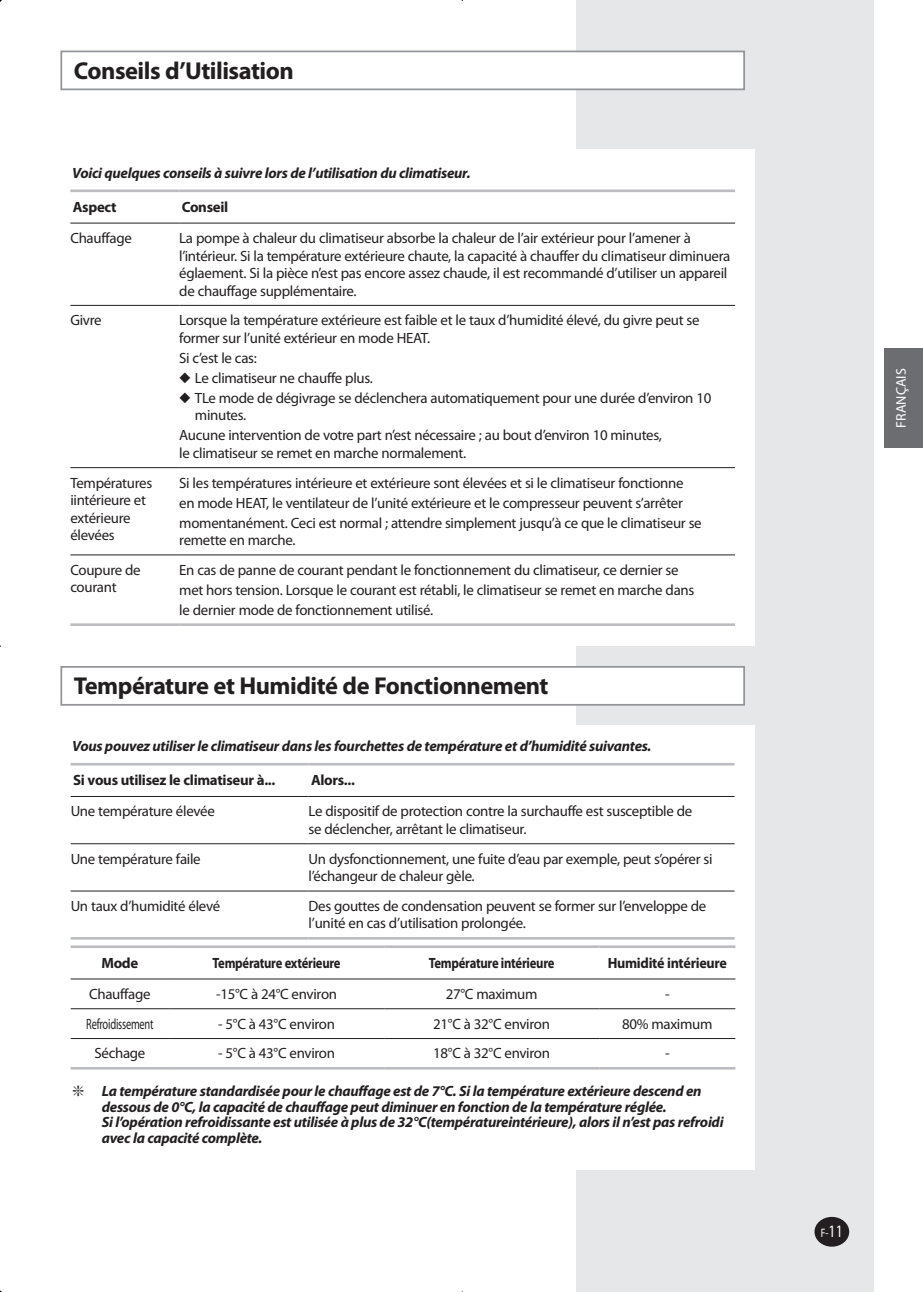
<style>
.page{position:relative;width:923px;height:1292px;background:#fff}
.page>*{position:absolute;margin:0;border:0;box-sizing:border-box;transform-origin:0 0}
.t1{font:700 24.5px "Myriad Pro";letter-spacing:-.02em;color:#231f20}
.t2{font:14.88px/17.5px "Myriad Pro";letter-spacing:-.02em;color:#231f20}
.t3{font:italic 700 14.88px/15.6px "Myriad Pro";letter-spacing:-.02em;color:#231f20}
.t4{font:700 14.88px "Myriad Pro";letter-spacing:-.02em;color:#231f20}
.t5{font:700 14.88px "Myriad Pro";letter-spacing:-.02em;color:#231f20;scale:.85 1}
.t6{font:700 14.88px "Myriad Pro";letter-spacing:-.02em;color:#231f20;scale:.95 1}
.t7{font:14.88px "Myriad Pro";letter-spacing:-.02em;color:#231f20;scale:.7 1}
.t8{font:14px "Myriad Pro";color:#fff}
.t9{font:12.25px "Myriad Pro";color:#fff;scale:.8 1}
.s1{font-size:17.5px}
</style>
<div class="page">
<div style="left:576px;top:1px;width:298px;height:1290px;background:#e6e7e9"></div>
<div style="left:814px;top:1216px;width:35px;height:30px;background:#231f20;border-radius:50%"></div>
<div style="left:884px;top:348px;width:39px;height:99px;background:#6c6d70"></div>
<div style="left:61px;top:51px;width:683px;height:38px;background:#fff"></div>
<div style="left:60px;top:51px;width:685px;height:39px;border:2px solid #939598"></div>
<div style="left:61px;top:667px;width:683px;height:37px;background:#fff"></div>
<div style="left:60px;top:666px;width:685px;height:39px;border:2px solid #939598"></div>
<div style="left:494px;top:150px;width:261px;height:496px;background:#fff"></div>
<div style="left:494px;top:725px;width:261px;height:444px;background:#fff"></div>
<hr style="left:70px;top:223px;width:109px;height:1px;background:#231f20">
<hr style="left:179px;top:223px;width:556px;height:1px;background:#231f20">
<hr style="left:70px;top:305px;width:109px;height:1px;background:#231f20">
<hr style="left:179px;top:305px;width:556px;height:1px;background:#231f20">
<hr style="left:70px;top:467px;width:109px;height:1px;background:#231f20">
<hr style="left:179px;top:467px;width:556px;height:1px;background:#231f20">
<hr style="left:70px;top:554px;width:109px;height:1px;background:#231f20">
<hr style="left:179px;top:554px;width:556px;height:1px;background:#231f20">
<hr style="left:70px;top:189px;width:109px;height:3px;background:#bcbdc0">
<hr style="left:179px;top:189px;width:556px;height:3px;background:#bcbdc0">
<hr style="left:70px;top:623px;width:109px;height:3px;background:#bcbdc0">
<hr style="left:179px;top:623px;width:556px;height:3px;background:#bcbdc0">
<hr style="left:71px;top:796px;width:238px;height:1px;background:#231f20">
<hr style="left:309px;top:796px;width:426px;height:1px;background:#231f20">
<hr style="left:71px;top:843px;width:238px;height:1px;background:#231f20">
<hr style="left:309px;top:843px;width:426px;height:1px;background:#231f20">
<hr style="left:71px;top:890px;width:238px;height:1px;background:#231f20">
<hr style="left:309px;top:890px;width:426px;height:1px;background:#231f20">
<hr style="left:71px;top:763px;width:238px;height:2px;background:#bcbdc0">
<hr style="left:309px;top:763px;width:426px;height:2px;background:#bcbdc0">
<hr style="left:71px;top:937px;width:238px;height:2px;background:#bcbdc0">
<hr style="left:309px;top:937px;width:426px;height:2px;background:#bcbdc0">
<hr style="left:71px;top:978px;width:98px;height:1px;background:#231f20">
<hr style="left:169px;top:978px;width:215px;height:1px;background:#231f20">
<hr style="left:384px;top:978px;width:215px;height:1px;background:#231f20">
<hr style="left:599px;top:978px;width:136px;height:1px;background:#231f20">
<hr style="left:71px;top:1008px;width:98px;height:1px;background:#231f20">
<hr style="left:169px;top:1008px;width:215px;height:1px;background:#231f20">
<hr style="left:384px;top:1008px;width:215px;height:1px;background:#231f20">
<hr style="left:599px;top:1008px;width:136px;height:1px;background:#231f20">
<hr style="left:71px;top:1038px;width:98px;height:1px;background:#231f20">
<hr style="left:169px;top:1038px;width:215px;height:1px;background:#231f20">
<hr style="left:384px;top:1038px;width:215px;height:1px;background:#231f20">
<hr style="left:599px;top:1038px;width:136px;height:1px;background:#231f20">
<hr style="left:71px;top:945px;width:98px;height:3px;background:#bcbdc0">
<hr style="left:169px;top:945px;width:215px;height:3px;background:#bcbdc0">
<hr style="left:384px;top:945px;width:215px;height:3px;background:#bcbdc0">
<hr style="left:599px;top:945px;width:136px;height:3px;background:#bcbdc0">
<hr style="left:71px;top:1066px;width:98px;height:3px;background:#bcbdc0">
<hr style="left:169px;top:1066px;width:215px;height:3px;background:#bcbdc0">
<hr style="left:384px;top:1066px;width:215px;height:3px;background:#bcbdc0">
<hr style="left:599px;top:1066px;width:136px;height:3px;background:#bcbdc0">
<h1 class="t1" style="left:74px;top:57px;width:221px">Conseils d’Utilisation</h1>
<p class="t3" style="left:72px;top:165px;width:400px">Voici quelques conseils à suivre lors de l’utilisation du climatiseur.</p>
<p class="t4" style="left:73px;top:199px;width:45px">Aspect</p>
<p class="t4" style="left:182px;top:199px;width:48px">Conseil</p>
<p class="t2" style="left:70px;top:229px;width:63px">Chauffage</p>
<p class="t2" style="left:179px;top:229px;width:553px">La pompe à chaleur du climatiseur absorbe la chaleur de l’air extérieur pour l’amener à l’intérieur. Si la température extérieure chaute, la capacité à chauffer du climatiseur diminuera églaement. Si la pièce n’est pas encore assez chaude, il est recommandé d’utiliser un appareil de chauffage supplémentaire.</p>
<p class="t2" style="left:70px;top:312px;width:33px">Givre</p>
<p class="t2" style="left:179px;top:312px;width:522px">Lorsque la température extérieure est faible et le taux d’humidité élevé, du givre peut se former sur l’unité extérieur en mode HEAT.</p>
<p class="t2" style="left:179px;top:349px;width:79px">Si c’est le cas:</p>
<p class="t2" style="left:179px;top:370px;width:195px">◆ Le climatiseur ne chauffe plus.</p>
<p class="t2" style="left:195px;top:390px;width:518px;line-height:16.8px;text-indent:-16px">◆ TLe mode de dégivrage se déclenchera automatiquement pour une durée d’environ 10 minutes.</p>
<p class="t2" style="left:179px;top:427px;width:484px">Aucune intervention de votre part n’est nécessaire ; au bout d’environ 10 minutes, le climatiseur se remet en marche normalement.</p>
<p class="t2" style="left:70px;top:474px;width:83px">Températures iintérieure et extérieure élevées</p>
<p class="t2" style="left:179px;top:473px;width:524px;line-height:19.9px">Si les températures intérieure et extérieure sont élevées et si le climatiseur fonctionne en mode HEAT, le ventilateur de l’unité extérieure et le compresseur peuvent s’arrêter momentanément. Ceci est normal ; attendre simplement jusqu’à ce que le climatiseur se</p>
<p class="t2" style="left:179px;top:531px;width:118px">remette en marche.</p>
<p class="t2" style="left:70px;top:561px;width:72px">Coupure de courant</p>
<p class="t2" style="left:179px;top:560px;width:517px;line-height:19.9px">En cas de panne de courant pendant le fonctionnement du climatiseur, ce dernier se met hors tension. Lorsque le courant est rétabli, le climatiseur se remet en marche dans le dernier mode de fonctionnement utilisé.</p>
<h1 class="t1" style="left:74px;top:672px;width:476px">Température et Humidité de Fonctionnement</h1>
<p class="t3" style="left:72px;top:738px;width:581px">Vous pouvez utiliser le climatiseur dans les fourchettes de température et d’humidité suivantes.</p>
<p class="t4" style="left:73px;top:772px;width:204px">Si vous utilisez le climatiseur à...</p>
<p class="t4" style="left:311px;top:772px;width:45px">Alors...</p>
<p class="t2" style="left:71px;top:803px;width:146px">Une température élevée</p>
<p class="t2" style="left:309px;top:803px;width:385px">Le dispositif de protection contre la surchauffe est susceptible de se déclencher, arrêtant le climatiseur.</p>
<p class="t2" style="left:71px;top:850px;width:132px">Une température faile</p>
<p class="t2" style="left:309px;top:850px;width:405px">Un dysfonctionnement, une fuite d’eau par exemple, peut s’opérer si l’échangeur de chaleur gèle.</p>
<p class="t2" style="left:71px;top:897px;width:151px">Un taux d’humidité élevé</p>
<p class="t2" style="left:309px;top:897px;width:399px">Des gouttes de condensation peuvent se former sur l’enveloppe de l’unité en cas d’utilisation prolongée.</p>
<p class="t4" style="left:101px;top:954px;width:38px">Mode</p>
<p class="t5" style="left:213px;top:954px;width:152px">Température extérieure</p>
<p class="t5" style="left:429px;top:954px;width:149px">Température intérieure</p>
<p class="t6" style="left:608px;top:954px;width:127px">Humidité intérieure</p>
<p class="t2" style="left:89px;top:985px;width:63px">Chauffage</p>
<p class="t2" style="left:216px;top:985px;width:123px">-15°C à 24°C environ</p>
<p class="t2" style="left:446px;top:985px;width:93px">27°C maximum</p>
<p class="t2" style="left:665px;top:985px;width:6px">-</p>
<p class="t7" style="left:86px;top:1015px;width:98px">Refroidissement</p>
<p class="t2" style="left:218px;top:1015px;width:118px">- 5°C à 43°C environ</p>
<p class="t2" style="left:433px;top:1015px;width:118px">21°C à 32°C environ</p>
<p class="t2" style="left:622px;top:1015px;width:92px">80% maximum</p>
<p class="t2" style="left:94px;top:1044px;width:52px">Séchage</p>
<p class="t2" style="left:218px;top:1044px;width:118px">- 5°C à 43°C environ</p>
<p class="t2" style="left:433px;top:1044px;width:118px">18°C à 32°C environ</p>
<p class="t2" style="left:665px;top:1044px;width:6px">-</p>
<p class="t3" style="left:102px;top:1083px;width:623px;text-indent:-29px">❇ La température standardisée pour le chauffage est de 7°C. Si la température extérieure descend en dessous de 0°C, la capacité de chauffage peut diminuer en fonction de la température réglée.<br>Si l’opération refroidissante est utilisée à plus de 32°C(températureintérieure), alors il n’est pas refroidi avec la capacité complète.</p>
<p class="t8" style="left:893px;top:427px;width:61px;rotate:-90deg">FRANÇAIS</p>
<p class="t9" style="left:821px;top:1226px;width:29px">F-<span class="s1">11</span></p>
</div>
